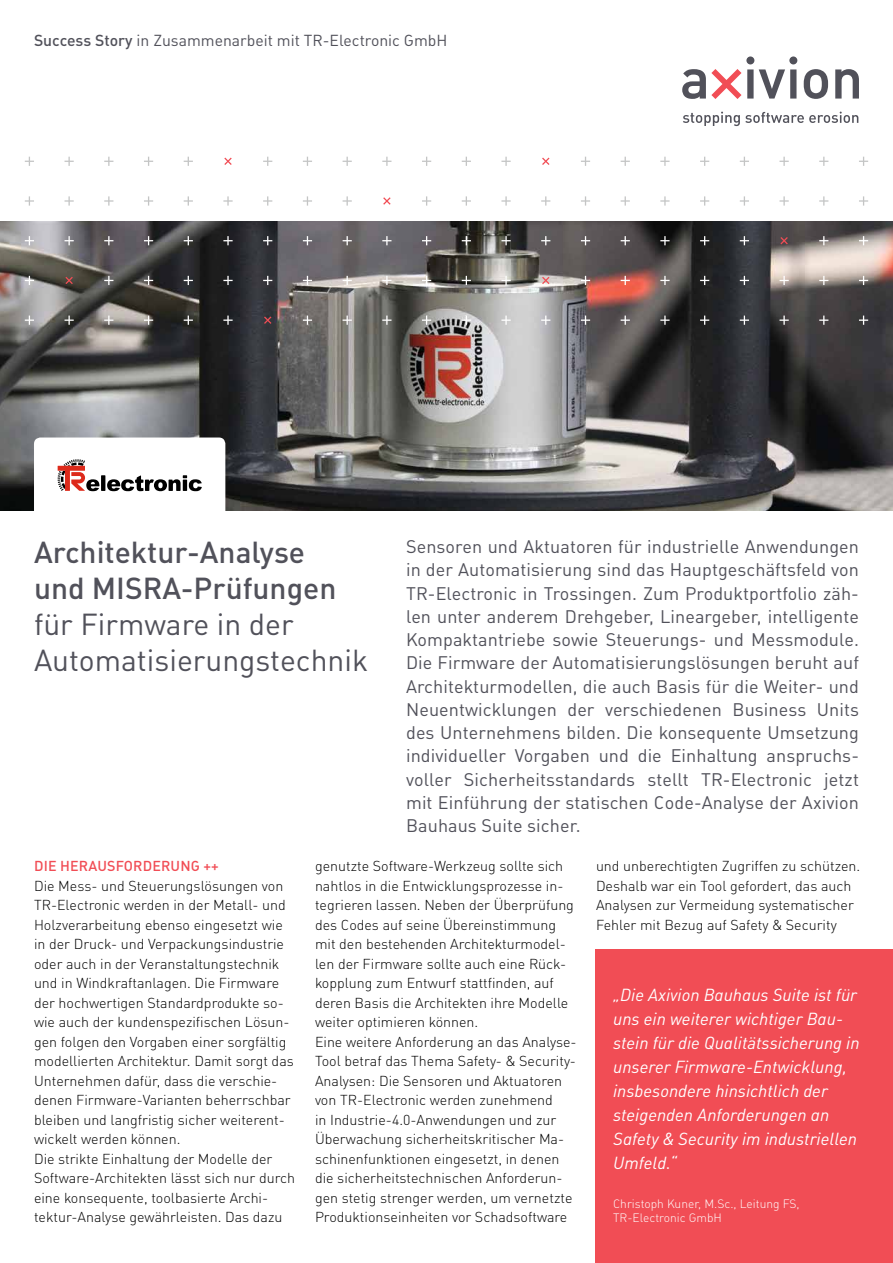
<style>
.page{position:relative;width:893px;height:1263px;background:#fff}
.page>*{position:absolute;margin:0;border:0;box-sizing:border-box;transform-origin:0 0}
.t1{font:30px/36px "DINOT";color:#51515a}
.t2{font:500 30px/36px "DINOT";color:#51515a}
.t3{font:18px/23.2px "DINOT";letter-spacing:.005em;color:#51515a;text-align:justify}
.t4{font:italic 17.25px/24px "DINOT";color:#fff}
.t5{font:15.75px "DINOT";color:#51515a}
.t6{font:300 14.25px/19.5px "DINOT";color:#000}
.t7{font:500 14.25px "DINOT";letter-spacing:.01em;color:#f14d55}
.t8{font:300 12px/14.4px "DINOT";color:#fff}
.s1{font-weight:500}
</style>
<div class="page">
<img style="left:0;top:221px;width:893px;height:289px">
<div style="left:596px;top:949px;width:297px;height:314px;background:#f14d55"></div>
<div style="left:34px;top:437px;width:191px;height:96px;background:#fff;border-radius:6px"></div>
<svg style="left:682px;top:56px;width:177px;height:43px"></svg>
<svg style="left:683px;top:112px;width:175px;height:14px"></svg>
<svg style="left:542px;top:158px;width:7px;height:7px"></svg>
<svg style="left:224px;top:158px;width:8px;height:7px"></svg>
<svg style="left:383px;top:197px;width:8px;height:8px"></svg>
<svg style="left:780px;top:237px;width:8px;height:7px"></svg>
<svg style="left:501px;top:276px;width:10px;height:9px"></svg>
<svg style="left:65px;top:277px;width:8px;height:7px"></svg>
<svg style="left:303px;top:316px;width:9px;height:9px"></svg>
<svg style="left:263px;top:157px;width:9px;height:9px"></svg>
<svg style="left:501px;top:157px;width:10px;height:9px"></svg>
<svg style="left:740px;top:157px;width:9px;height:9px"></svg>
<svg style="left:144px;top:157px;width:9px;height:9px"></svg>
<svg style="left:382px;top:157px;width:9px;height:9px"></svg>
<svg style="left:621px;top:157px;width:9px;height:9px"></svg>
<svg style="left:859px;top:157px;width:9px;height:9px"></svg>
<svg style="left:25px;top:157px;width:9px;height:9px"></svg>
<svg style="left:65px;top:157px;width:9px;height:9px"></svg>
<svg style="left:303px;top:157px;width:9px;height:9px"></svg>
<svg style="left:779px;top:157px;width:10px;height:9px"></svg>
<svg style="left:184px;top:157px;width:9px;height:9px"></svg>
<svg style="left:422px;top:157px;width:9px;height:9px"></svg>
<svg style="left:660px;top:157px;width:10px;height:9px"></svg>
<svg style="left:104px;top:157px;width:9px;height:9px"></svg>
<svg style="left:343px;top:157px;width:9px;height:9px"></svg>
<svg style="left:581px;top:157px;width:9px;height:9px"></svg>
<svg style="left:819px;top:157px;width:9px;height:9px"></svg>
<svg style="left:462px;top:157px;width:9px;height:9px"></svg>
<svg style="left:700px;top:157px;width:9px;height:9px"></svg>
<svg style="left:263px;top:196px;width:9px;height:10px"></svg>
<svg style="left:501px;top:196px;width:10px;height:10px"></svg>
<svg style="left:740px;top:196px;width:9px;height:10px"></svg>
<svg style="left:144px;top:196px;width:9px;height:10px"></svg>
<svg style="left:621px;top:196px;width:9px;height:10px"></svg>
<svg style="left:859px;top:196px;width:9px;height:10px"></svg>
<svg style="left:25px;top:196px;width:9px;height:10px"></svg>
<svg style="left:65px;top:196px;width:9px;height:10px"></svg>
<svg style="left:303px;top:196px;width:9px;height:10px"></svg>
<svg style="left:541px;top:196px;width:9px;height:10px"></svg>
<svg style="left:779px;top:196px;width:10px;height:10px"></svg>
<svg style="left:184px;top:196px;width:9px;height:10px"></svg>
<svg style="left:422px;top:196px;width:9px;height:10px"></svg>
<svg style="left:660px;top:196px;width:10px;height:10px"></svg>
<svg style="left:104px;top:196px;width:9px;height:10px"></svg>
<svg style="left:343px;top:196px;width:9px;height:10px"></svg>
<svg style="left:581px;top:196px;width:9px;height:10px"></svg>
<svg style="left:819px;top:196px;width:9px;height:10px"></svg>
<svg style="left:223px;top:196px;width:10px;height:10px"></svg>
<svg style="left:462px;top:196px;width:9px;height:10px"></svg>
<svg style="left:700px;top:196px;width:9px;height:10px"></svg>
<svg style="left:263px;top:236px;width:9px;height:9px"></svg>
<svg style="left:501px;top:236px;width:10px;height:9px"></svg>
<svg style="left:740px;top:236px;width:9px;height:9px"></svg>
<svg style="left:144px;top:236px;width:9px;height:9px"></svg>
<svg style="left:382px;top:236px;width:9px;height:9px"></svg>
<svg style="left:621px;top:236px;width:9px;height:9px"></svg>
<svg style="left:859px;top:236px;width:9px;height:9px"></svg>
<svg style="left:25px;top:236px;width:9px;height:9px"></svg>
<svg style="left:65px;top:236px;width:9px;height:9px"></svg>
<svg style="left:303px;top:236px;width:9px;height:9px"></svg>
<svg style="left:541px;top:236px;width:9px;height:9px"></svg>
<svg style="left:184px;top:236px;width:9px;height:9px"></svg>
<svg style="left:422px;top:236px;width:9px;height:9px"></svg>
<svg style="left:660px;top:236px;width:10px;height:9px"></svg>
<svg style="left:104px;top:236px;width:9px;height:9px"></svg>
<svg style="left:343px;top:236px;width:9px;height:9px"></svg>
<svg style="left:581px;top:236px;width:9px;height:9px"></svg>
<svg style="left:819px;top:236px;width:9px;height:9px"></svg>
<svg style="left:223px;top:236px;width:10px;height:9px"></svg>
<svg style="left:462px;top:236px;width:9px;height:9px"></svg>
<svg style="left:700px;top:236px;width:9px;height:9px"></svg>
<svg style="left:263px;top:276px;width:9px;height:9px"></svg>
<svg style="left:740px;top:276px;width:9px;height:9px"></svg>
<svg style="left:144px;top:276px;width:9px;height:9px"></svg>
<svg style="left:382px;top:276px;width:9px;height:9px"></svg>
<svg style="left:621px;top:276px;width:9px;height:9px"></svg>
<svg style="left:859px;top:276px;width:9px;height:9px"></svg>
<svg style="left:25px;top:276px;width:9px;height:9px"></svg>
<svg style="left:303px;top:276px;width:9px;height:9px"></svg>
<svg style="left:542px;top:277px;width:7px;height:7px"></svg>
<svg style="left:779px;top:276px;width:10px;height:9px"></svg>
<svg style="left:184px;top:276px;width:9px;height:9px"></svg>
<svg style="left:422px;top:276px;width:9px;height:9px"></svg>
<svg style="left:660px;top:276px;width:10px;height:9px"></svg>
<svg style="left:104px;top:276px;width:9px;height:9px"></svg>
<svg style="left:343px;top:276px;width:9px;height:9px"></svg>
<svg style="left:581px;top:276px;width:9px;height:9px"></svg>
<svg style="left:819px;top:276px;width:9px;height:9px"></svg>
<svg style="left:223px;top:276px;width:10px;height:9px"></svg>
<svg style="left:462px;top:276px;width:9px;height:9px"></svg>
<svg style="left:700px;top:276px;width:9px;height:9px"></svg>
<svg style="left:264px;top:316px;width:7px;height:8px"></svg>
<svg style="left:501px;top:316px;width:10px;height:9px"></svg>
<svg style="left:740px;top:316px;width:9px;height:9px"></svg>
<svg style="left:144px;top:316px;width:9px;height:9px"></svg>
<svg style="left:382px;top:316px;width:9px;height:9px"></svg>
<svg style="left:621px;top:316px;width:9px;height:9px"></svg>
<svg style="left:859px;top:316px;width:9px;height:9px"></svg>
<svg style="left:25px;top:316px;width:9px;height:9px"></svg>
<svg style="left:65px;top:316px;width:9px;height:9px"></svg>
<svg style="left:541px;top:316px;width:9px;height:9px"></svg>
<svg style="left:779px;top:316px;width:10px;height:9px"></svg>
<svg style="left:184px;top:316px;width:9px;height:9px"></svg>
<svg style="left:422px;top:316px;width:9px;height:9px"></svg>
<svg style="left:660px;top:316px;width:10px;height:9px"></svg>
<svg style="left:104px;top:316px;width:9px;height:9px"></svg>
<svg style="left:343px;top:316px;width:9px;height:9px"></svg>
<svg style="left:581px;top:316px;width:9px;height:9px"></svg>
<svg style="left:819px;top:316px;width:9px;height:9px"></svg>
<svg style="left:223px;top:316px;width:10px;height:9px"></svg>
<svg style="left:462px;top:316px;width:9px;height:9px"></svg>
<svg style="left:700px;top:316px;width:9px;height:9px"></svg>
<svg style="left:101px;top:475px;width:4px;height:16px"></svg>
<svg style="left:107px;top:475px;width:95px;height:16px"></svg>
<svg style="left:58px;top:459px;width:41px;height:32px"></svg>
<p class="t5" style="left:34px;top:28px;width:415px"><span class="s1">Success Story</span> in Zusammenarbeit mit TR-Electronic GmbH</p>
<h1 class="t2" style="left:34px;top:532px;width:304px">Architektur-Analyse und MISRA-Prüfungen</h1>
<h1 class="t1" style="left:34px;top:604px;width:336px">für Firmware in der<br>Automatisierungstechnik</h1>
<p class="t3" style="left:406px;top:534px;width:454px">Sensoren und Aktuatoren für industrielle Anwendungen in der Automatisierung sind das Hauptgeschäftsfeld von TR-Electronic in Trossingen. Zum Produktportfolio zäh&shy;len unter anderem Drehgeber, Lineargeber, intelligente Kompaktantriebe sowie Steuerungs- und Messmodule.<br>Die Firmware der Automatisierungslösungen beruht auf Architekturmodellen, die auch Basis für die Weiter- und Neuentwicklungen der verschiedenen Business Units des Unternehmens bilden. Die konsequente Umsetzung individueller Vorgaben und die Einhaltung anspruchs&shy;voller Sicherheitsstandards stellt TR-Electronic jetzt mit Einführung der statischen Code-Analyse der Axivion Bauhaus Suite sicher.</p>
<p class="t7" style="left:34px;top:855px;width:186px">DIE HERAUSFORDERUNG ++</p>
<p class="t6" style="left:34px;top:875px;width:263px">Die Mess- und Steuerungslösungen von TR-Electronic werden in der Metall- und Holzverarbeitung ebenso eingesetzt wie in der Druck- und Verpackungsindustrie oder auch in der Veranstaltungstechnik und in Windkraftanlagen. Die Firmware der hochwertigen Standardprodukte so&shy;wie auch der kundenspezifischen Lösun&shy;gen folgen den Vorgaben einer sorgfältig modellierten Architektur. Damit sorgt das Unternehmen dafür, dass die verschie&shy;denen Firmware-Varianten beherrschbar bleiben und langfristig sicher weiterent&shy;wickelt werden können.<br>Die strikte Einhaltung der Modelle der Software-Architekten lässt sich nur durch eine konsequente, toolbasierte Archi&shy;tektur-Analyse gewährleisten. Das dazu</p>
<p class="t6" style="left:315px;top:855px;width:263px">genutzte Software-Werkzeug sollte sich nahtlos in die Entwicklungsprozesse in&shy;tegrieren lassen. Neben der Überprüfung des Codes auf seine Übereinstimmung mit den bestehenden Architekturmodel&shy;len der Firmware sollte auch eine Rück&shy;kopplung zum Entwurf stattfinden, auf deren Basis die Architekten ihre Modelle weiter optimieren können.<br>Eine weitere Anforderung an das Analyse-Tool betraf das Thema Safety- &amp; Security-Analysen: Die Sensoren und Aktuatoren von TR-Electronic werden zunehmend<br>in Industrie-4.0-Anwendungen und zur Überwachung sicherheitskritischer Ma&shy;schinenfunktionen eingesetzt, in denen die sicherheitstechnischen Anforderun&shy;gen stetig strenger werden, um vernetzte Produktionseinheiten vor Schadsoftware</p>
<p class="t6" style="left:596px;top:855px;width:266px">und unberechtigten Zugriffen zu schützen.<br>Deshalb war ein Tool gefordert, das auch Analysen zur Vermeidung systematischer Fehler mit Bezug auf Safety &amp; Security</p>
<p class="t4" style="left:613px;top:982px;width:248px">„Die Axivion Bauhaus Suite ist für uns ein weiterer wichtiger Bau&shy;stein für die Qualitätssicherung in unserer Firmware-Entwicklung, insbesondere hinsichtlich der steigenden Anforderungen an<br>Safety &amp; Security im industriellen<br>Umfeld.“</p>
<p class="t8" style="left:613px;top:1195px;width:188px">Christoph Kuner, M.Sc., Leitung FS,<br>TR-Electronic GmbH</p>
</div>
